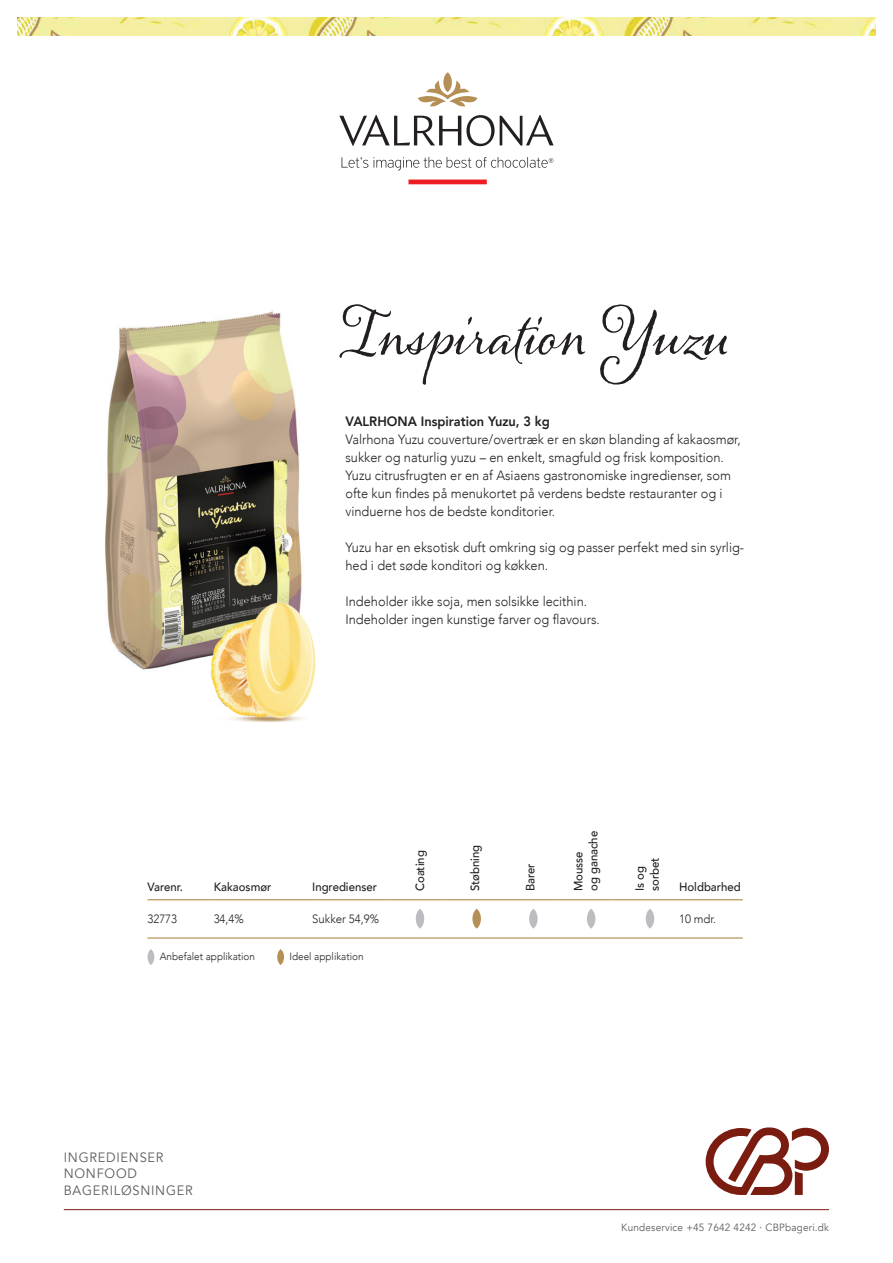
<style>
.page{position:relative;width:893px;height:1263px;background:#fff}
.page>*{position:absolute;margin:0;border:0;box-sizing:border-box;transform-origin:0 0}
.t1{font:60px "Alana";color:#231f20;scale:.95 1}
.Brød{font:300 13.5px/18px "Avenir";color:#231f20;scale:.95 1}
.t2{font:13.5px "Avenir";letter-spacing:.06em;color:#585a5c;scale:.95 1}
.Produktnavn{font:800 13.5px "Avenir";color:#231f20;scale:.95 1}
.Skematekst{font:500 12px/15px "Avenir";color:#231f20;scale:.95 1}
.Skematekst-2{font:300 12px "Avenir";color:#231f20;scale:.95 1}
.t3{font:10.5px "Avenir";letter-spacing:.02em;color:#585a5c;scale:.95 1}
.Skematekst-3{font:300 10.5px "Avenir";color:#231f20;scale:.95 1}
</style>
<div class="page">
<img style="left:105px;top:311px;width:197px;height:359px">
<img style="left:188px;top:589px;width:128px;height:133px">
<hr style="left:64px;top:1209px;width:765px;height:1px;background:#7b1c11">
<svg style="left:706px;top:1127px;width:123px;height:68px"></svg>
<img style="left:17px;top:17px;width:859px;height:18px">
<hr style="left:408px;top:180px;width:79px;height:4px;background:#ee1d23">
<svg style="left:339px;top:115px;width:215px;height:31px"></svg>
<svg style="left:342px;top:157px;width:211px;height:14px"></svg>
<svg style="left:418px;top:81px;width:59px;height:26px"></svg>
<svg style="left:443px;top:72px;width:9px;height:20px"></svg>
<hr style="left:148px;top:899px;width:66px;height:1px;background:#b59056">
<hr style="left:214px;top:899px;width:98px;height:1px;background:#b59056">
<hr style="left:312px;top:899px;width:78px;height:1px;background:#b59056">
<hr style="left:390px;top:899px;width:56px;height:1px;background:#b59056">
<hr style="left:446px;top:899px;width:55px;height:1px;background:#b59056">
<hr style="left:501px;top:899px;width:55px;height:1px;background:#b59056">
<hr style="left:556px;top:899px;width:55px;height:1px;background:#b59056">
<hr style="left:611px;top:899px;width:68px;height:1px;background:#b59056">
<hr style="left:679px;top:899px;width:64px;height:1px;background:#b59056">
<hr style="left:148px;top:937px;width:66px;height:2px;background:#b59056">
<hr style="left:214px;top:937px;width:98px;height:2px;background:#b59056">
<hr style="left:312px;top:937px;width:78px;height:2px;background:#b59056">
<hr style="left:390px;top:937px;width:56px;height:2px;background:#b59056">
<hr style="left:446px;top:937px;width:55px;height:2px;background:#b59056">
<hr style="left:501px;top:937px;width:55px;height:2px;background:#b59056">
<hr style="left:556px;top:937px;width:55px;height:2px;background:#b59056">
<hr style="left:611px;top:937px;width:68px;height:2px;background:#b59056">
<hr style="left:679px;top:937px;width:64px;height:2px;background:#b59056">
<div style="left:529px;top:909px;width:9px;height:19px;background:#bcbdc0;border-radius:50%"></div>
<div style="left:587px;top:909px;width:8px;height:19px;background:#bcbdc0;border-radius:50%"></div>
<div style="left:646px;top:909px;width:8px;height:19px;background:#bcbdc0;border-radius:50%"></div>
<div style="left:472px;top:909px;width:9px;height:19px;background:#b59056;border-radius:50%"></div>
<div style="left:416px;top:909px;width:8px;height:19px;background:#bcbdc0;border-radius:50%"></div>
<div style="left:148px;top:949px;width:6px;height:16px;background:#bcbdc0;border-radius:50%"></div>
<svg style="left:277px;top:949px;width:7px;height:16px"></svg>
<p class="t1" style="left:345px;top:298px;width:405px">Inspiration Yuzu</p>
<p class="Produktnavn" style="left:345px;top:411px;width:217px">VALRHONA Inspiration Yuzu, 3 kg</p>
<p class="Brød" style="left:345px;top:430px;width:418px">Valrhona Yuzu couverture/overtræk er en skøn blanding af kakaosmør, sukker og naturlig yuzu – en enkelt, smagfuld og frisk komposition.</p>
<p class="Brød" style="left:345px;top:466px;width:407px">Yuzu citrusfrugten er en af Asiaens gastronomiske ingredienser, som ofte kun findes på menukortet på verdens bedste restauranter og i vinduerne hos de bedste konditorier.</p>
<p class="Brød" style="left:345px;top:538px;width:421px">Yuzu har en eksotisk duft omkring sig og passer perfekt med sin syrlig&shy;hed i det søde konditori og køkken.</p>
<p class="Brød" style="left:345px;top:592px;width:256px">Indeholder ikke soja, men solsikke lecithin.</p>
<p class="Brød" style="left:345px;top:610px;width:269px">Indeholder ingen kunstige farver og flavours.</p>
<p class="Skematekst" style="left:148px;top:879px;width:39px">Varenr.</p>
<p class="Skematekst" style="left:214px;top:879px;width:62px">Kakaosmør</p>
<p class="Skematekst" style="left:312px;top:879px;width:70px">Ingredienser</p>
<p class="Skematekst" style="left:412px;top:891px;width:45px;rotate:-90deg">Coating</p>
<p class="Skematekst" style="left:467px;top:891px;width:51px;rotate:-90deg">Støbning</p>
<p class="Skematekst" style="left:522px;top:891px;width:31px;rotate:-90deg">Barer</p>
<p class="Skematekst" style="left:585px;top:891px;width:65px;rotate:-90deg">og ganache</p>
<p class="Skematekst" style="left:570px;top:891px;width:43px;rotate:-90deg">Mousse</p>
<p class="Skematekst" style="left:631px;top:891px;width:37px;rotate:-90deg">Is og sorbet</p>
<p class="Skematekst" style="left:679px;top:879px;width:66px">Holdbarhed</p>
<p class="Skematekst-2" style="left:148px;top:912px;width:33px">32773</p>
<p class="Skematekst-2" style="left:214px;top:912px;width:33px">34,4%</p>
<p class="Skematekst-2" style="left:312px;top:912px;width:72px">Sukker 54,9%</p>
<p class="Skematekst-2" style="left:679px;top:912px;width:41px">10 mdr.</p>
<p class="Skematekst-3" style="left:160px;top:950px;width:102px">Anbefalet applikation</p>
<p class="Skematekst-3" style="left:289px;top:950px;width:80px">Ideel applikation</p>
<p class="t2" style="left:64px;top:1149px;width:107px">INGREDIENSER</p>
<p class="t2" style="left:64px;top:1166px;width:79px">NONFOOD</p>
<p class="t2" style="left:64px;top:1182px;width:137px">BAGERILØSNINGER</p>
<p class="t3" style="left:621px;top:1221px;width:220px">Kundeservice +45 7642 4242 · CBPbageri.dk</p>
</div>
